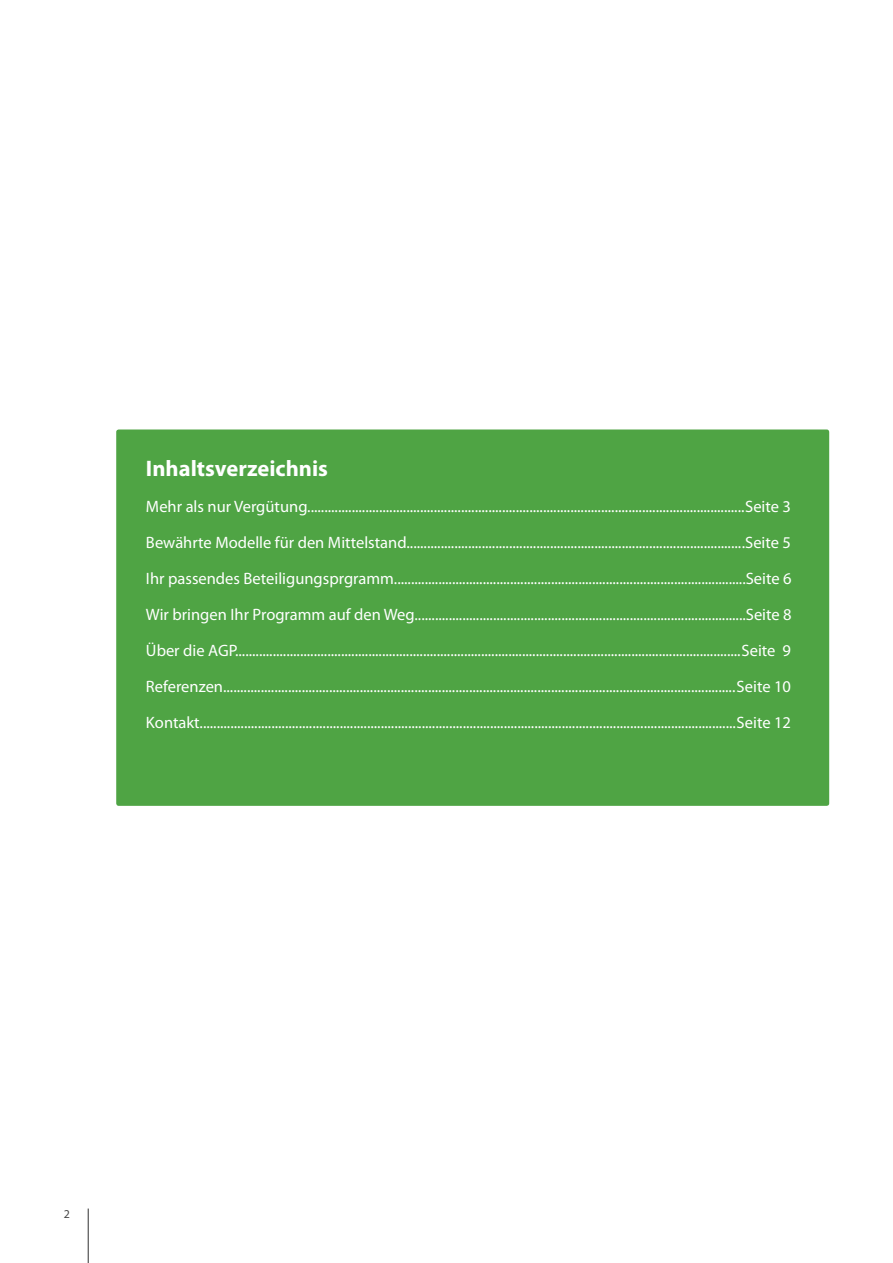
<style>
.page{position:relative;width:893px;height:1263px;background:#fff}
.page>*{position:absolute;margin:0;border:0;box-sizing:border-box;transform-origin:0 0}
.Fließtext{font:700 22.5px "Myriad Pro";color:#fff}
.Fließtext-2{font:16.5px "Myriad Pro";color:#fff}
.t1{font:12px "Myriad Pro";color:#474747}
</style>
<div class="page">
<hr style="left:88px;top:1208px;width:1px;height:55px;background:#474747">
<div style="left:116px;top:429px;width:713px;height:377px;background:#4fa444"></div>
<p class="Fließtext" style="left:146px;top:454px;width:184px">Inhaltsverzeichnis</p>
<p class="Fließtext-2" style="left:146px;top:496px;width:647px">Mehr als nur Vergütung................................................................................................................................Seite 3</p>
<p class="Fließtext-2" style="left:146px;top:532px;width:647px">Bewährte Modelle für den Mittelstand...................................................................................................Seite 5</p>
<p class="Fließtext-2" style="left:146px;top:568px;width:647px">Ihr passendes Beteiligungsprgramm.......................................................................................................Seite 6</p>
<p class="Fließtext-2" style="left:146px;top:604px;width:647px">Wir bringen Ihr Programm auf den Weg.................................................................................................Seite 8</p>
<p class="Fließtext-2" style="left:146px;top:640px;width:647px">Über die AGP....................................................................................................................................................Seite 9</p>
<p class="Fließtext-2" style="left:146px;top:676px;width:647px">Referenzen......................................................................................................................................................Seite 10</p>
<p class="Fließtext-2" style="left:146px;top:712px;width:647px">Kontakt.............................................................................................................................................................Seite 12</p>
<p class="t1" style="left:64px;top:1206px;width:8px">2</p>
</div>
